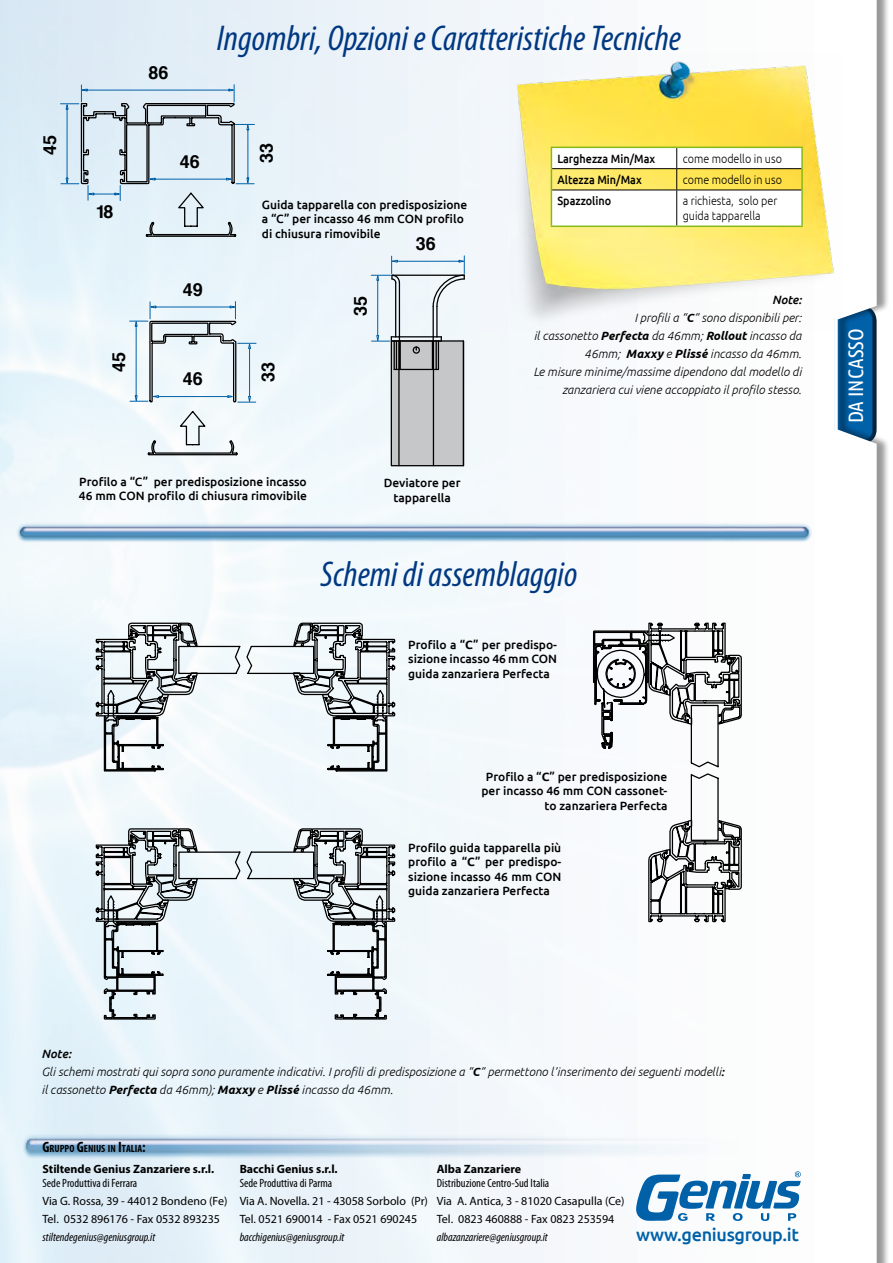
<style>
.page{position:relative;width:893px;height:1263px;background:#fff}
.page>*{position:absolute;margin:0;border:0;box-sizing:border-box;transform-origin:0 0}
.t1{font:italic condensed 36px "Myriad Pro";color:#003882}
.t2{font:21px "Ubuntu Condensed";color:#fff}
.t3{font:700 18px "Helvetica";color:#000}
.t4{font:500 18px "Ubuntu";letter-spacing:-.02em;color:#0061a9}
.t5{font:500 12px/14.4px "Ubuntu";color:#000}
.t6{font:italic 300 12px/18px "Ubuntu";color:#000;text-align:right}
.t7{font:12px/18px "Myriad Pro";color:#000}
.t8{font:italic condensed 12px "Myriad Pro";color:#000}
.t9{font:condensed 12px "Myriad Pro";color:#000}
.t10{font:300 12px/15px "Ubuntu";color:#000;scale:.9 1}
.t11{font:700 12px "Myriad Pro";color:#000}
.t12{font:500 12px "Ubuntu";color:#000;scale:.9 1}
.t13{font:700 condensed 10.5px "Myriad Pro";color:#000}
.s1{font-weight:500}
.s2{font-weight:700}
.s3{font-size:15px}
</style>
<div class="page">
<img style="left:0;top:0;width:565px;height:1263px">
<img style="left:3px;top:516px;width:809px;height:34px">
<svg style="left:130px;top:302px;width:126px;height:154px"></svg>
<svg style="left:61px;top:85px;width:193px;height:153px;background:#cddbe4"></svg>
<svg style="left:95px;top:622px;width:301px;height:150px"></svg>
<svg style="left:95px;top:828px;width:301px;height:192px"></svg>
<svg style="left:592px;top:622px;width:150px;height:301px"></svg>
<div style="left:391px;top:341px;width:72px;height:125px;background:#c6c7c8"></div>
<div style="left:391px;top:340px;width:73px;height:126px;border:1px solid #000"></div>
<svg style="left:371px;top:256px;width:96px;height:115px"></svg>
<hr style="left:433px;top:341px;width:1px;height:125px;background:#000">
<hr style="left:398px;top:341px;width:2px;height:125px;background:#000">
<hr style="left:463px;top:341px;width:1px;height:125px;background:#000">
<svg style="left:636px;top:1171px;width:165px;height:50px"></svg>
<div style="left:833px;top:0;width:56px;height:1263px;background:#000;opacity:.4"></div>
<svg style="left:834px;top:0;width:43px;height:1263px"></svg>
<img style="left:510px;top:53px;width:332px;height:276px">
<hr style="left:677px;top:147px;width:126px;height:1px;background:#86b918">
<hr style="left:801px;top:148px;width:2px;height:21px;background:#86b918">
<hr style="left:801px;top:169px;width:2px;height:21px;background:#86b918">
<svg style="left:551px;top:147px;width:251px;height:79px"></svg>
<hr style="left:552px;top:190px;width:125px;height:1px;background:#000">
<hr style="left:677px;top:190px;width:124px;height:1px;background:#000">
<hr style="left:676px;top:190px;width:1px;height:36px;background:#000">
<hr style="left:551px;top:190px;width:1px;height:36px;background:#86b918">
<hr style="left:801px;top:190px;width:2px;height:36px;background:#86b918">
<hr style="left:551px;top:226px;width:126px;height:1px;background:#86b918">
<hr style="left:677px;top:226px;width:126px;height:1px;background:#86b918">
<img style="left:10px;top:1124px;width:668px;height:45px">
<h3 class="t3" style="left:35px;top:155px;width:22px;rotate:-90deg">45</h3>
<h3 class="t3" style="left:149px;top:58px;width:22px">86</h3>
<h1 class="t1" style="left:217px;top:16px;width:466px">Ingombri, Opzioni e Caratteristiche Tecniche</h1>
<h3 class="t3" style="left:96px;top:197px;width:19px">18</h3>
<h3 class="t3" style="left:104px;top:372px;width:22px;rotate:-90deg">45</h3>
<h3 class="t3" style="left:180px;top:147px;width:22px">46</h3>
<h3 class="t3" style="left:183px;top:275px;width:22px">49</h3>
<h3 class="t3" style="left:183px;top:364px;width:22px">46</h3>
<h3 class="t3" style="left:252px;top:163px;width:22px;rotate:-90deg">33</h3>
<p class="t5" style="left:262px;top:197px;width:207px">Guida tapparella con predisposizione a “C” per incasso 46 mm CON profilo di chiusura rimovibile</p>
<h3 class="t3" style="left:416px;top:229px;width:22px">36</h3>
<h3 class="t3" style="left:254px;top:382px;width:22px;rotate:-90deg">33</h3>
<h3 class="t3" style="left:346px;top:316px;width:22px;rotate:-90deg">35</h3>
<p class="t12" style="left:557px;top:151px;width:110px">Larghezza Min/Max</p>
<p class="t10" style="left:683px;top:151px;width:112px">come modello in uso</p>
<p class="t12" style="left:557px;top:172px;width:95px">Altezza Min/Max</p>
<p class="t10" style="left:683px;top:172px;width:112px">come modello in uso</p>
<p class="t12" style="left:557px;top:193px;width:61px">Spazzolino</p>
<p class="t10" style="left:683px;top:193px;width:107px">a richiesta, solo per guida tapparella</p>
<p class="t6" style="left:533px;top:290px;width:270px"><span class="s1">Note:<br></span>I profili a “<span class="s2">C</span>” sono disponibili per:<br>il cassonetto <span class="s2">Perfecta</span> da 46mm; <span class="s2">Rollout</span> incasso da 46mm; <span class="s2">Maxxy</span> e <span class="s2">Plissé</span> incasso da 46mm.<br>Le misure minime/massime dipendono dal modello di zanzariera cui viene accoppiato il profilo stesso.</p>
<p class="t5" style="left:79px;top:474px;width:230px">Profilo a “C” per predisposizione incasso<br>46 mm CON profilo di chiusura rimovibile</p>
<p class="t5" style="left:384px;top:476px;width:78px;text-align:center">Deviatore per tapparella</p>
<h1 class="t1" style="left:321px;top:552px;width:258px">Schemi di assemblaggio</h1>
<p class="t5" style="left:408px;top:637px;width:150px;text-align:justify">Profilo a “<span class="s2">C</span>” per predispo&shy;sizione incasso 46 mm CON guida zanzariera Perfecta</p>
<p class="t5" style="left:481px;top:769px;width:187px;text-align:right">Profilo a “<span class="s2">C</span>” per predisposizione per incasso 46 mm CON cassonet&shy;to zanzariera Perfecta</p>
<p class="t5" style="left:408px;top:840px;width:155px;text-align:justify">Profilo guida tapparella più profilo a “<span class="s2">C</span>” per predispo&shy;sizione incasso 46 mm CON guida zanzariera Perfecta</p>
<h2 class="t2" style="left:843px;top:423px;width:96px;rotate:-90deg">DA INCASSO</h2>
<p class="t6" style="left:42px;top:1044px;width:684px;text-align:left"><span class="s1">Note:<br></span>Gli schemi mostrati qui sopra sono puramente indicativi. I profili di predisposizione a “<span class="s2">C</span>” permettono l’inserimento dei seguenti modelli<span class="s1">: </span>il cassonetto <span class="s2">Perfecta</span> da 46mm); <span class="s2">Maxxy</span> e <span class="s2">Plissé</span> incasso da 46mm.</p>
<p class="t13" style="left:43px;top:1142px;width:105px"><span class="s3">G</span>RUPPO <span class="s3">G</span>ENIUS IN <span class="s3">I</span>TALIA<span class="s3">:</span></p>
<p class="t11" style="left:43px;top:1161px;width:173px">Stiltende Genius Zanzariere s.r.l.</p>
<p class="t9" style="left:43px;top:1175px;width:96px">Sede Produttiva di Ferrara</p>
<p class="t7" style="left:43px;top:1191px;width:186px">Via G. Rossa, 39 - 44012 Bondeno (Fe)<br>Tel. 0532 896176 - Fax 0532 893235</p>
<p class="t8" style="left:43px;top:1229px;width:114px">stiltendegenius@geniusgroup.it</p>
<p class="t11" style="left:240px;top:1161px;width:100px">Bacchi Genius s.r.l.</p>
<p class="t9" style="left:240px;top:1175px;width:94px">Sede Produttiva di Parma</p>
<p class="t7" style="left:240px;top:1191px;width:190px">Via A. Novella. 21 - 43058 Sorbolo (Pr)<br>Tel. 0521 690014 - Fax 0521 690245</p>
<p class="t8" style="left:240px;top:1229px;width:106px">bacchigenius@geniusgroup.it</p>
<p class="t11" style="left:437px;top:1161px;width:86px">Alba Zanzariere</p>
<p class="t9" style="left:437px;top:1175px;width:114px">Distribuzione Centro-Sud Italia</p>
<p class="t7" style="left:437px;top:1191px;width:189px">Via A. Antica, 3 - 81020 Casapulla (Ce)<br>Tel. 0823 460888 - Fax 0823 253594</p>
<p class="t8" style="left:437px;top:1229px;width:112px">albazanzariere@geniusgroup.it</p>
<h3 class="t4" style="left:636px;top:1223px;width:164px">www.geniusgroup.it</h3>
</div>
